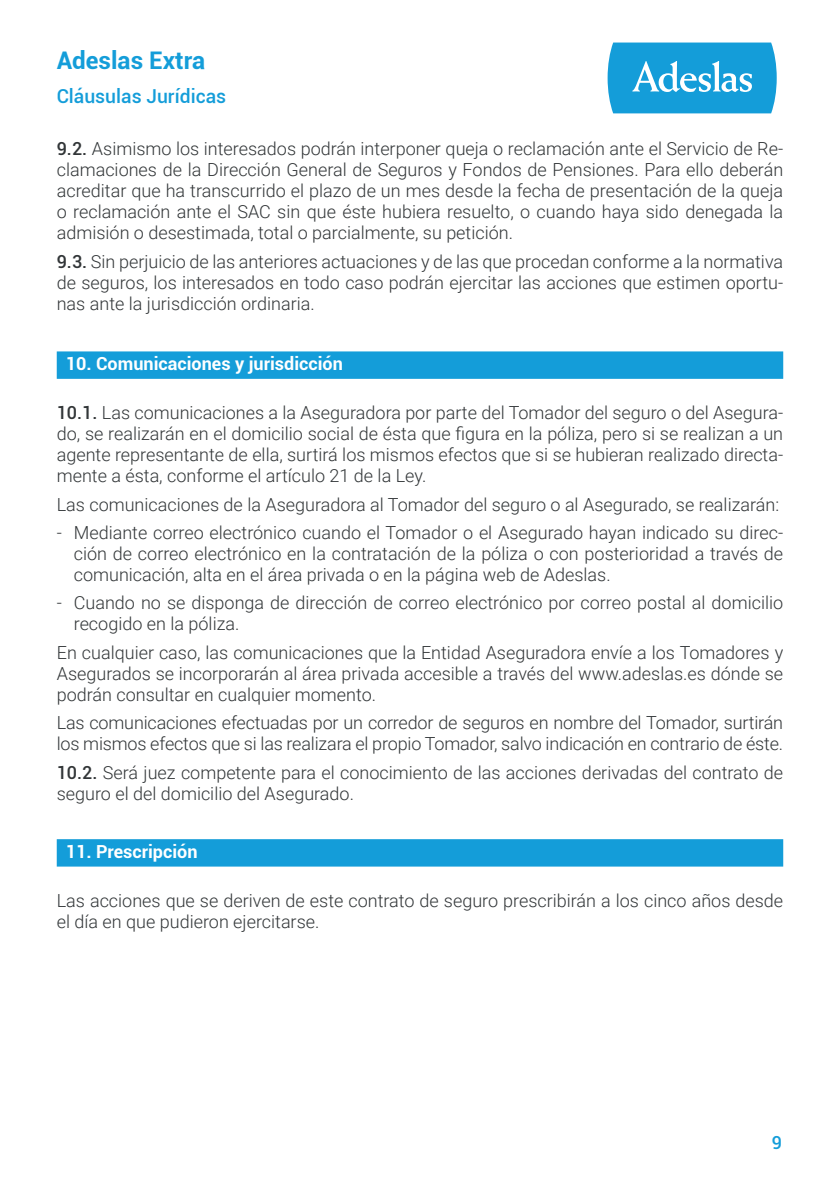
<style>
.page{position:relative;width:840px;height:1191px;background:#fff}
.page>*{position:absolute;margin:0;border:0;box-sizing:border-box;transform-origin:0 0}
.t1{font:700 24.2px "Roboto";color:#149dd9}
.t2{font:500 19.2px "Roboto";color:#149dd9}
.t3{font:300 18px/21px "Roboto";color:#323638;text-align:justify}
.t4{font:700 18px "Roboto";color:#fff}
.t5{font:500 18px "Roboto";color:#149dd9}
.s1{font-weight:500}
</style>
<div class="page">
<svg style="left:607px;top:43px;width:169px;height:70px;background:#2fa8dd"></svg>
<div style="left:57px;top:351px;width:725px;height:28px;background:#149dd9"></div>
<div style="left:57px;top:839px;width:725px;height:27px;background:#149dd9"></div>
<h1 class="t1" style="left:57px;top:44px;width:150px">Adeslas Extra</h1>
<p class="t2" style="left:57px;top:83px;width:171px">Cláusulas Jurídicas</p>
<p class="t3" style="left:57px;top:138px;width:727px"><span class="s1">9.2.</span> Asimismo los interesados podrán interponer queja o reclamación ante el Servicio de Re&shy;clamaciones de la Dirección General de Seguros y Fondos de Pensiones. Para ello deberán acreditar que ha transcurrido el plazo de un mes desde la fecha de presentación de la queja o reclamación ante el SAC sin que éste hubiera resuelto, o cuando haya sido denegada la admisión o desestimada, total o parcialmente, su petición.</p>
<p class="t3" style="left:57px;top:250px;width:727px"><span class="s1">9.3.</span> Sin perjuicio de las anteriores actuaciones y de las que procedan conforme a la normativa de seguros, los interesados en todo caso podrán ejercitar las acciones que estimen oportu&shy;nas ante la jurisdicción ordinaria.</p>
<p class="t4" style="left:66px;top:351px;width:278px">10. Comunicaciones y jurisdicción</p>
<p class="t3" style="left:57px;top:401px;width:727px"><span class="s1">10.1.</span> Las comunicaciones a la Aseguradora por parte del Tomador del seguro o del Asegura&shy;do, se realizarán en el domicilio social de ésta que figura en la póliza, pero si se realizan a un agente representante de ella, surtirá los mismos efectos que si se hubieran realizado directa&shy;mente a ésta, conforme el artículo 21 de la Ley.</p>
<p class="t3" style="left:57px;top:493px;width:723px">Las comunicaciones de la Aseguradora al Tomador del seguro o al Asegurado, se realizarán:</p>
<p class="t3" style="left:74px;top:521px;width:710px;text-indent:-17px">- Mediante correo electrónico cuando el Tomador o el Asegurado hayan indicado su direc&shy;ción de correo electrónico en la contratación de la póliza o con posterioridad a través de comunicación, alta en el área privada o en la página web de Adeslas.</p>
<p class="t3" style="left:74px;top:592px;width:710px;text-indent:-17px">- Cuando no se disponga de dirección de correo electrónico por correo postal al domicilio recogido en la póliza.</p>
<p class="t3" style="left:57px;top:641px;width:727px">En cualquier caso, las comunicaciones que la Entidad Aseguradora envíe a los Tomadores y Asegurados se incorporarán al área privada accesible a través del www.adeslas.es dónde se podrán consultar en cualquier momento.</p>
<p class="t3" style="left:57px;top:711px;width:727px">Las comunicaciones efectuadas por un corredor de seguros en nombre del Tomador, surtirán los mismos efectos que si las realizara el propio Tomador, salvo indicación en contrario de éste.</p>
<p class="t3" style="left:57px;top:761px;width:727px"><span class="s1">10.2.</span> Será juez competente para el conocimiento de las acciones derivadas del contrato de seguro el del domicilio del Asegurado.</p>
<p class="t4" style="left:66px;top:838px;width:133px">11. Prescripción</p>
<p class="t3" style="left:57px;top:889px;width:727px">Las acciones que se deriven de este contrato de seguro prescribirán a los cinco años desde el día en que pudieron ejercitarse.</p>
<p class="t5" style="left:771px;top:1129px;width:12px">9</p>
</div>
